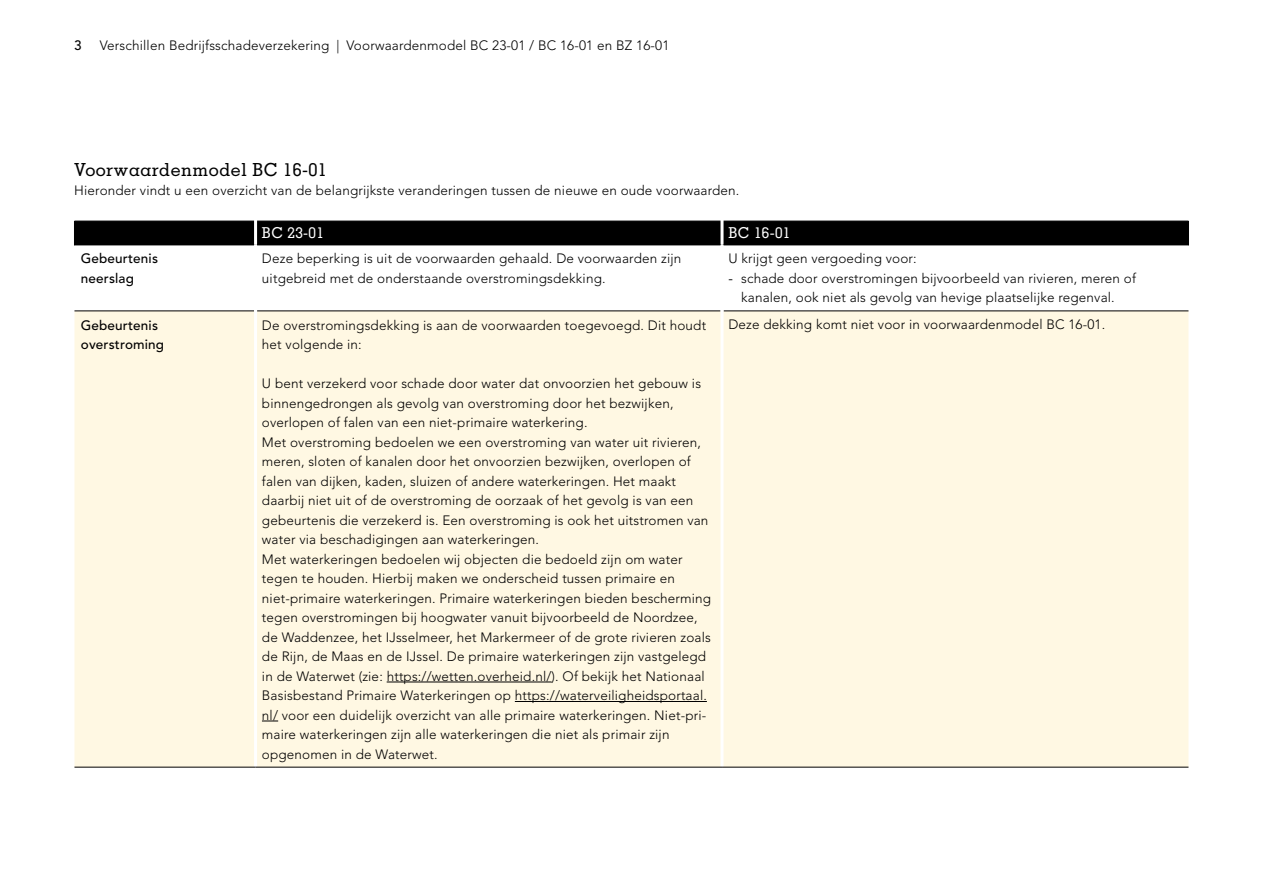
<style>
.page{position:relative;width:1263px;height:893px;background:#fff}
.page>*{position:absolute;margin:0;border:0;box-sizing:border-box;transform-origin:0 0}
.t1{font:500 18px "Memphis LT Std";letter-spacing:.025em;color:#000}
.t2{font:500 15px "Memphis LT Std";letter-spacing:.025em;color:#fff}
.t3{font:300 13.5px/19.5px "Avenir LT Std";letter-spacing:.01em;color:#000}
.t4{font:500 13.5px/19.5px "Avenir LT Std";letter-spacing:.01em;color:#000}
.s1{font-weight:400}
</style>
<div class="page">
<div style="left:74px;top:312px;width:1114px;height:455px;background:#fff8e3"></div>
<div style="left:74px;top:221px;width:1115px;height:24px;background:#000"></div>
<hr style="left:74px;top:311px;width:180px;height:1px;background:#000">
<hr style="left:257px;top:311px;width:463px;height:1px;background:#000">
<hr style="left:723px;top:311px;width:465px;height:1px;background:#000">
<hr style="left:254px;top:221px;width:3px;height:24px;background:#fff">
<hr style="left:720px;top:221px;width:3px;height:24px;background:#fff">
<hr style="left:254px;top:311px;width:3px;height:456px;background:#fff">
<hr style="left:720px;top:311px;width:3px;height:456px;background:#fff">
<hr style="left:75px;top:244px;width:179px;height:1px;background:#000">
<hr style="left:257px;top:244px;width:463px;height:1px;background:#000">
<hr style="left:723px;top:244px;width:465px;height:1px;background:#000">
<hr style="left:74px;top:767px;width:182px;height:1px;background:#000">
<hr style="left:256px;top:767px;width:466px;height:1px;background:#000">
<hr style="left:722px;top:767px;width:466px;height:1px;background:#000">
<hr style="left:387px;top:682px;width:165px;height:1px;background:#000">
<hr style="left:515px;top:701px;width:192px;height:1px;background:#000">
<svg style="left:262px;top:721px;width:16px;height:1px"></svg>
<p class="t4" style="left:74px;top:36px;width:9px">3</p>
<p class="t3" style="left:100px;top:35px;width:571px">Verschillen Bedrijfsschadeverzekering | Voorwaardenmodel BC 23-01 / BC 16-01 en BZ 16-01</p>
<h1 class="t1" style="left:74px;top:158px;width:254px">Voorwaardenmodel BC 16-01</h1>
<p class="t3" style="left:74px;top:181px;width:667px">Hieronder vindt u een overzicht van de belangrijkste veranderingen tussen de nieuwe en oude voorwaarden.</p>
<p class="t2" style="left:262px;top:224px;width:63px">BC 23-01</p>
<p class="t2" style="left:728px;top:224px;width:63px">BC 16-01</p>
<p class="t4" style="left:81px;top:249px;width:79px">Gebeurtenis neerslag</p>
<p class="t3" style="left:262px;top:249px;width:421px">Deze beperking is uit de voorwaarden gehaald. De voorwaarden zijn uitgebreid met de onderstaande overstromingsdekking.</p>
<p class="t3" style="left:728px;top:249px;width:190px">U krijgt geen vergoeding voor:</p>
<p class="t3" style="left:741px;top:269px;width:396px;text-indent:-13px"><span class="s1">-</span> schade door overstromingen bijvoorbeeld van rivieren, meren of kanalen, ook niet als gevolg van hevige plaatselijke regenval.</p>
<p class="t4" style="left:81px;top:315px;width:85px">Gebeurtenis overstroming</p>
<p class="t3" style="left:262px;top:315px;width:446px">De overstromingsdekking is aan de voorwaarden toegevoegd. Dit houdt het volgende in:</p>
<p class="t3" style="left:262px;top:374px;width:451px">U bent verzekerd voor schade door water dat onvoorzien het gebouw is binnengedrongen als gevolg van overstroming door het bezwijken, overlopen of falen van een niet-primaire waterkering.<br>Met overstroming bedoelen we een overstroming van water uit rivieren, meren, sloten of kanalen door het onvoorzien bezwijken, overlopen of falen van dijken, kaden, sluizen of andere waterkeringen. Het maakt daarbij niet uit of de overstroming de oorzaak of het gevolg is van een gebeurtenis die verzekerd is. Een overstroming is ook het uitstromen van water via beschadigingen aan waterkeringen.<br>Met waterkeringen bedoelen wij objecten die bedoeld zijn om water tegen te houden. Hierbij maken we onderscheid tussen primaire en niet-primaire waterkeringen. Primaire waterkeringen bieden bescherming tegen overstromingen bij hoogwater vanuit bijvoorbeeld de Noordzee, de Waddenzee, het IJsselmeer, het Markermeer of de grote rivieren zoals de Rijn, de Maas en de IJssel. De primaire waterkeringen zijn vastgelegd in de Waterwet (zie: https://wetten.overheid.nl/). Of bekijk het Nationaal Basisbestand Primaire Waterkeringen op https://waterveiligheidsportaal. nl/ voor een duidelijk overzicht van alle primaire waterkeringen. Niet-pri&shy;maire waterkeringen zijn alle waterkeringen die niet als primair zijn opgenomen in de Waterwet.</p>
<p class="t3" style="left:728px;top:315px;width:378px">Deze dekking komt niet voor in voorwaardenmodel BC 16-01.</p>
</div>
